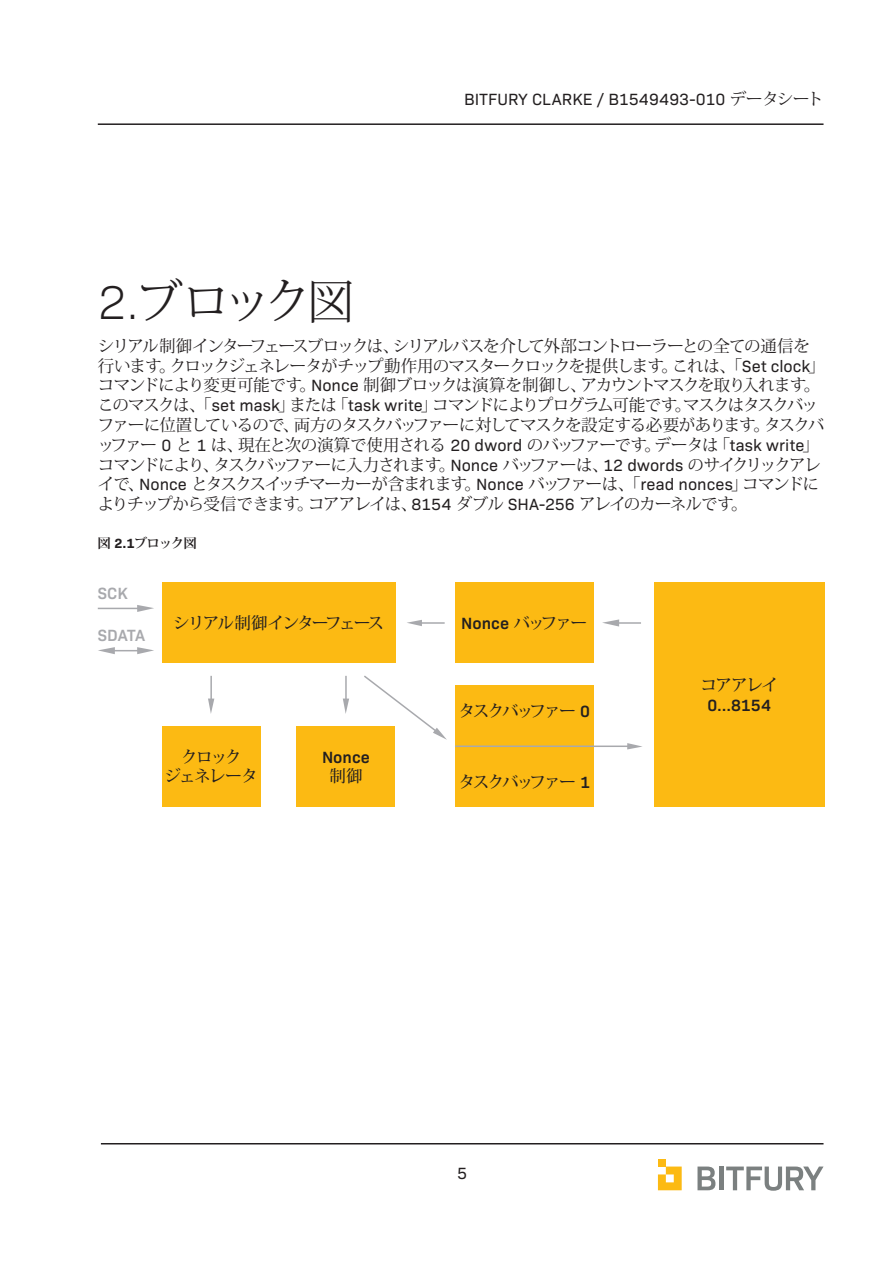
<style>
.page{position:relative;width:893px;height:1263px;background:#fff}
.page>*{position:absolute;margin:0;border:0;box-sizing:border-box;transform-origin:0 0}
.t1{font:300 48px "Koz Min Pr 6 N";letter-spacing:-.115em;color:#231f20}
.t2{font:16.5px/19.8px "Koz Min Pr 6 N";letter-spacing:-.075em;color:#231f20}
.t3{font:500 16.5px/18.9px "Koz Min Pr 6 N";letter-spacing:-.11em;color:#231f20;text-align:center}
.t4{font:16.5px "Bio Sans";letter-spacing:.01em;color:#231f20}
.t5{font:600 16.5px "Bio Sans";color:#231f20}
.t6{font:600 16.5px "Bio Sans";color:#a8a9ad}
.t7{font:700 13.5px "Koz Min Pr 6 N";letter-spacing:-.085em;color:#231f20}
.s1{font-family:"Koz Min Pr 6 N"}
.s2{font-family:"Bio Sans"}
.s3{font-family:"Koz Min Pr 6 N";font-weight:500}
.s4{font-family:"Bio Sans";font-weight:600}
</style>
<div class="page">
<hr style="left:98px;top:123px;width:725px;height:2px;background:#231f20">
<hr style="left:101px;top:1143px;width:722px;height:1px;background:#231f20">
<svg style="left:658px;top:1166px;width:24px;height:24px"></svg>
<div style="left:658px;top:1158px;width:8px;height:8px;background:#fcba13"></div>
<svg style="left:697px;top:1166px;width:18px;height:24px"></svg>
<div style="left:719px;top:1166px;width:5px;height:24px;background:#7b8080"></div>
<svg style="left:726px;top:1166px;width:97px;height:25px"></svg>
<div style="left:162px;top:583px;width:233px;height:80px;background:#fcba13"></div>
<div style="left:162px;top:726px;width:98px;height:81px;background:#fcba13"></div>
<div style="left:297px;top:726px;width:98px;height:81px;background:#fcba13"></div>
<div style="left:455px;top:583px;width:138px;height:80px;background:#fcba13"></div>
<div style="left:455px;top:685px;width:138px;height:122px;background:#fcba13"></div>
<div style="left:654px;top:583px;width:171px;height:224px;background:#fcba13"></div>
<svg style="left:407px;top:620px;width:15px;height:6px"></svg>
<hr style="left:419px;top:622px;width:26px;height:2px;background:#a8a9ad">
<svg style="left:208px;top:698px;width:6px;height:16px"></svg>
<hr style="left:210px;top:676px;width:2px;height:26px;background:#a8a9ad">
<svg style="left:343px;top:698px;width:6px;height:16px"></svg>
<hr style="left:345px;top:676px;width:2px;height:26px;background:#a8a9ad">
<svg style="left:627px;top:743px;width:15px;height:6px"></svg>
<hr style="left:455px;top:745px;width:176px;height:2px;background:#a8a9ad">
<svg style="left:364px;top:675px;width:83px;height:65px"></svg>
<svg style="left:602px;top:619px;width:17px;height:7px"></svg>
<hr style="left:615px;top:622px;width:26px;height:2px;background:#a8a9ad">
<svg style="left:137px;top:605px;width:17px;height:7px"></svg>
<hr style="left:98px;top:608px;width:43px;height:1px;background:#a8a9ad">
<svg style="left:137px;top:647px;width:17px;height:7px"></svg>
<hr style="left:109px;top:650px;width:32px;height:1px;background:#a8a9ad">
<svg style="left:98px;top:647px;width:17px;height:7px"></svg>
<p class="t4" style="left:464px;top:87px;width:361px">BITFURY CLARKE / B1549493-010 <span class="s1">データシート</span></p>
<h1 class="t1" style="left:98px;top:275px;width:259px"><span class="s2">2.</span>ブロック図</h1>
<p class="t2" style="left:98px;top:336px;width:729px">シリアル制御インターフェースブロックは、シリアルバスを介して外部コントローラーとの全ての通信を行います。クロックジェネレータがチップ動作用のマスタークロックを提供します。これは、「<span class="s2">Set clock</span>」コマンドにより変更可能です。<span class="s2">Nonce</span> 制御ブロックは演算を制御し、アカウントマスクを取り入れます。このマスクは、「<span class="s2">set mask</span>」または「<span class="s2">task write</span>」コマンドによりプログラム可能です。マスクはタスクバッファーに位置しているので、両方のタスクバッファーに対してマスクを設定する必要があります。タスクバッファー <span class="s2">0</span> と <span class="s2">1</span> は、現在と次の演算で使用される <span class="s2">20 dword</span> のバッファーです。データは「<span class="s2">task write</span>」コマンドにより、タスクバッファーに入力されます。<span class="s2">Nonce</span> バッファーは、<span class="s2">12 dwords</span> のサイクリックアレイで、<span class="s2">Nonce</span> とタスクスイッチマーカーが含まれます。<span class="s2">Nonce</span> バッファーは、「<span class="s2">read nonces</span>」コマンドによりチップから受信できます。コアアレイは、<span class="s2">8154</span> ダブル <span class="s2">SHA-256</span> アレイのカーネルです。</p>
<p class="t7" style="left:98px;top:535px;width:101px">図 <span class="s2">2.1</span>ブロック図</p>
<p class="t6" style="left:98px;top:581px;width:31px">SCK</p>
<p class="t6" style="left:98px;top:622px;width:49px">SDATA</p>
<p class="t3" style="left:173px;top:614px;width:212px">シリアル制御インターフェース</p>
<p class="t3" style="left:165px;top:748px;width:95px">クロック<br>ジェネレータ</p>
<p class="t5" style="left:322px;top:745px;width:49px">Nonce</p>
<p class="t3" style="left:329px;top:767px;width:35px">制御</p>
<p class="t5" style="left:461px;top:611px;width:127px">Nonce <span class="s3">バッファー</span></p>
<p class="t3" style="left:458px;top:702px;width:133px">タスクバッファー <span class="s4">0</span></p>
<p class="t3" style="left:458px;top:772px;width:133px">タスクバッファー <span class="s4">1</span></p>
<p class="t3" style="left:700px;top:676px;width:79px">コアアレイ</p>
<p class="t5" style="left:708px;top:693px;width:65px">0...8154</p>
<p class="t4" style="left:457px;top:1160px;width:11px">5</p>
</div>
